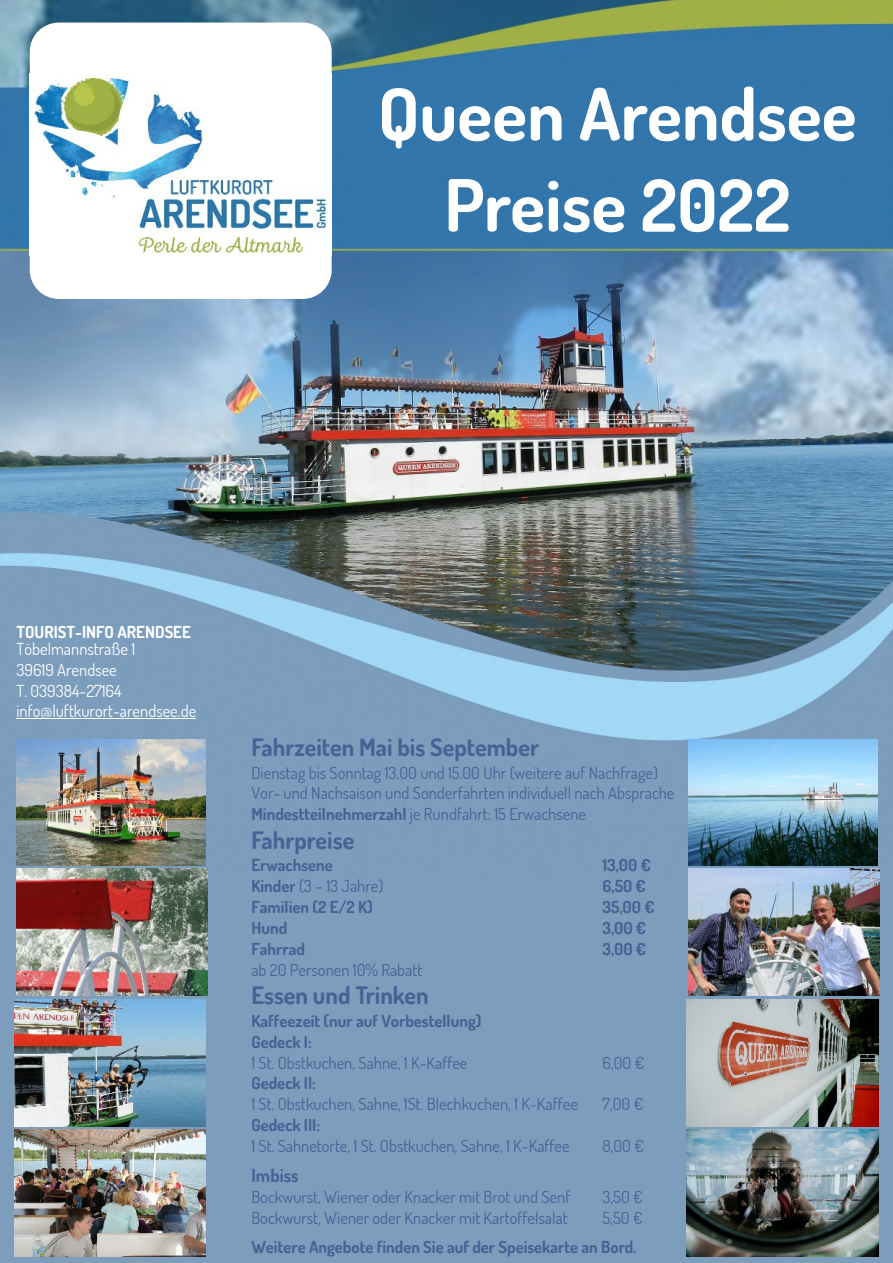
<style>
.page{position:relative;width:893px;height:1263px;background:#fff}
.page>*{position:absolute;margin:0;border:0;box-sizing:border-box;transform-origin:0 0}
.t1{font:700 72px/91.1px "Dosis";color:#fff;text-align:center}
.t2{font:700 24px "Dosis";color:#446395}
.t3{font:700 18px "Dosis";color:#446395}
.t4{font:16.5px/20.9px "Dosis";color:#446395}
.t5{font:700 16.5px/20.9px "Dosis";color:#446395}
.t6{font:16.5px/20.9px "Dosis";color:#fff}
.t7{font:700 16.5px "Dosis";color:#fff}
.s1{font-weight:700}
</style>
<div class="page">
<img style="left:0;top:0;width:893px;height:1263px">
<img style="left:17px;top:740px;width:189px;height:125px">
<img style="left:16px;top:869px;width:191px;height:127px">
<img style="left:15px;top:999px;width:191px;height:127px">
<img style="left:15px;top:1129px;width:191px;height:127px">
<hr style="left:16px;top:718px;width:180px;height:1px;background:#fff">
<img style="left:689px;top:740px;width:189px;height:125px">
<img style="left:688px;top:869px;width:191px;height:127px">
<img style="left:687px;top:999px;width:191px;height:127px">
<img style="left:687px;top:1129px;width:191px;height:127px">
<div style="left:30px;top:23px;width:302px;height:276px;background:#fff;border-radius:29px"></div>
<img style="left:34px;top:76px;width:294px;height:179px">
<h1 class="t1" style="left:378px;top:67px;width:480px">Queen Arendsee<br>Preise 2022</h1>
<p class="t7" style="left:16px;top:621px;width:176px">TOURIST-INFO ARENDSEE</p>
<p class="t6" style="left:16px;top:638px;width:181px">Töbelmannstraße 1<br>39619 Arendsee<br>T. 039384-27164 info@luftkurort-arendsee.de</p>
<h2 class="t2" style="left:251px;top:731px;width:289px">Fahrzeiten Mai bis September</h2>
<p class="t4" style="left:251px;top:761px;width:425px">Dienstag bis Sonntag 13.00 und 15.00 Uhr (weitere auf Nachfrage)<br>Vor- und Nachsaison und Sonderfahrten individuell nach Absprache<br><span class="s1">Mindestteilnehmerzahl</span> je Rundfahrt: 15 Erwachsene</p>
<h2 class="t2" style="left:251px;top:824px;width:104px">Fahrpreise</h2>
<p class="t5" style="left:251px;top:854px;width:83px">Erwachsene</p>
<p class="t5" style="left:602px;top:854px;width:50px">13,00 €</p>
<p class="t4" style="left:251px;top:875px;width:133px"><span class="s1">Kinder</span> (3 – 13 Jahre)</p>
<p class="t5" style="left:602px;top:875px;width:45px">6,50 €</p>
<p class="t5" style="left:251px;top:896px;width:123px">Familien (2 E/2 K)</p>
<p class="t5" style="left:602px;top:896px;width:54px">35,00 €</p>
<p class="t5" style="left:251px;top:917px;width:37px">Hund</p>
<p class="t5" style="left:602px;top:917px;width:45px">3,00 €</p>
<p class="t5" style="left:251px;top:938px;width:55px">Fahrrad</p>
<p class="t5" style="left:602px;top:938px;width:45px">3,00 €</p>
<p class="t4" style="left:251px;top:959px;width:172px">ab 20 Personen 10% Rabatt</p>
<h2 class="t2" style="left:251px;top:979px;width:179px">Essen und Trinken</h2>
<p class="t5" style="left:251px;top:1010px;width:231px">Kaffeezeit (nur auf Vorbestellung)<br>Gedeck I:</p>
<p class="t4" style="left:251px;top:1052px;width:218px">1 St. Obstkuchen, Sahne, 1 K-Kaffee</p>
<p class="t4" style="left:602px;top:1052px;width:43px">6,00 €</p>
<p class="t5" style="left:251px;top:1072px;width:66px">Gedeck II:</p>
<p class="t4" style="left:251px;top:1093px;width:328px">1 St. Obstkuchen, Sahne, 1St. Blechkuchen, 1 K-Kaffee</p>
<p class="t4" style="left:602px;top:1093px;width:42px">7,00 €</p>
<p class="t5" style="left:251px;top:1114px;width:70px">Gedeck III:</p>
<p class="t4" style="left:251px;top:1135px;width:320px">1 St. Sahnetorte, 1 St. Obstkuchen, Sahne, 1 K-Kaffee</p>
<p class="t4" style="left:602px;top:1135px;width:43px">8,00 €</p>
<p class="t3" style="left:251px;top:1163px;width:49px">Imbiss</p>
<p class="t4" style="left:251px;top:1186px;width:320px">Bockwurst, Wiener oder Knacker mit Brot und Senf</p>
<p class="t4" style="left:602px;top:1186px;width:42px">3,50 €</p>
<p class="t4" style="left:251px;top:1207px;width:318px">Bockwurst, Wiener oder Knacker mit Kartoffelsalat</p>
<p class="t4" style="left:602px;top:1207px;width:42px">5,50 €</p>
<p class="t5" style="left:251px;top:1235px;width:387px">Weitere Angebote finden Sie auf der Speisekarte an Bord.</p>
</div>
